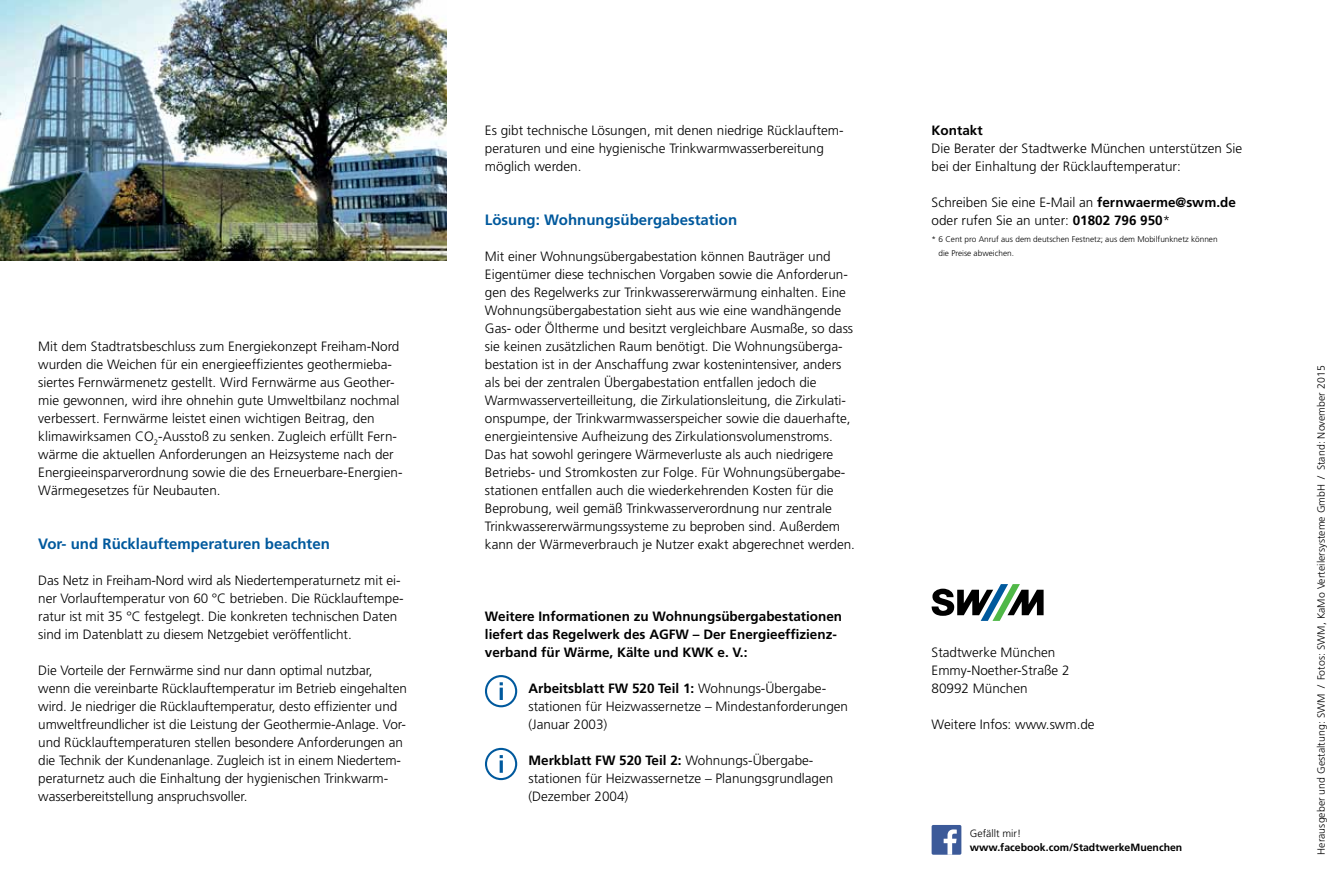
<style>
.page{position:relative;width:1340px;height:893px;background:#fff}
.page>*{position:absolute;margin:0;border:0;box-sizing:border-box;transform-origin:0 0}
.t1{font:700 15px "Frutiger LT";color:#00599d}
.t2{font:300 13.5px/18px "Frutiger LT";color:#000}
.t3{font:700 13.5px/18px "Frutiger LT";color:#000}
.t4{font:300 10.5px "Frutiger LT";letter-spacing:.005em;color:#000}
.t5{font:700 10.5px "Frutiger LT";color:#000}
.t6{font:300 8.25px/13.5px "Frutiger LT";color:#000}
.s1{font-weight:700}
</style>
<div class="page">
<img style="left:0;top:0;width:446px;height:261px">
<div style="left:485px;top:675px;width:32px;height:32px;border:2px solid #00599d;border-radius:50%"></div>
<svg style="left:499px;top:688px;width:4px;height:12px"></svg>
<svg style="left:499px;top:682px;width:4px;height:3px"></svg>
<div style="left:485px;top:748px;width:32px;height:32px;border:2px solid #00599d;border-radius:50%"></div>
<svg style="left:499px;top:760px;width:4px;height:13px"></svg>
<svg style="left:499px;top:755px;width:4px;height:3px"></svg>
<div style="left:931px;top:825px;width:30px;height:30px;background:#3c5a99;border-radius:2px"></div>
<svg style="left:943px;top:829px;width:13px;height:26px"></svg>
<svg style="left:931px;top:584px;width:112px;height:37px"></svg>
<p class="t2" style="left:38px;top:337px;width:366px">Mit dem Stadtratsbeschluss zum Energiekonzept Freiham-Nord wurden die Weichen für ein energieeffizientes geothermieba&shy;siertes Fernwärmenetz gestellt. Wird Fernwärme aus Geother&shy;mie gewonnen, wird ihre ohnehin gute Umweltbilanz nochmal verbessert. Fernwärme leistet einen wichtigen Beitrag, den klimawirksamen CO<sub>2</sub>-Ausstoß zu senken. Zugleich erfüllt Fern&shy;wärme die aktuellen Anforderungen an Heizsysteme nach der Energieeinsparverordnung sowie die des Erneuerbare-Energien-Wärmegesetzes für Neubauten.</p>
<p class="t1" style="left:38px;top:535px;width:293px">Vor- und Rücklauftemperaturen beachten</p>
<p class="t2" style="left:38px;top:571px;width:367px">Das Netz in Freiham-Nord wird als Niedertemperaturnetz mit ei&shy;ner Vorlauftemperatur von 60 °C betrieben. Die Rücklauftempe&shy;ratur ist mit 35 °C festgelegt. Die konkreten technischen Daten sind im Datenblatt zu diesem Netzgebiet veröffentlicht.</p>
<p class="t2" style="left:38px;top:661px;width:370px">Die Vorteile der Fernwärme sind nur dann optimal nutzbar, wenn die vereinbarte Rücklauftemperatur im Betrieb eingehalten wird. Je niedriger die Rücklauftemperatur, desto effizienter und umweltfreundlicher ist die Leistung der Geothermie-Anlage. Vor&shy;und Rücklauftemperaturen stellen besondere Anforderungen an die Technik der Kundenanlage. Zugleich ist in einem Niedertem&shy;peraturnetz auch die Einhaltung der hygienischen Trinkwarm&shy;wasserbereitstellung anspruchsvoller.</p>
<p class="t2" style="left:485px;top:121px;width:360px">Es gibt technische Lösungen, mit denen niedrige Rücklauftem&shy;peraturen und eine hygienische Trinkwarmwasserbereitung möglich werden.</p>
<p class="t1" style="left:485px;top:211px;width:254px">Lösung: Wohnungsübergabestation</p>
<p class="t2" style="left:485px;top:247px;width:371px">Mit einer Wohnungsübergabestation können Bauträger und Eigentümer diese technischen Vorgaben sowie die Anforderun&shy;gen des Regelwerks zur Trinkwassererwärmung einhalten. Eine Wohnungsübergabestation sieht aus wie eine wandhängende Gas- oder Öltherme und besitzt vergleichbare Ausmaße, so dass sie keinen zusätzlichen Raum benötigt. Die Wohnungsüberga&shy;bestation ist in der Anschaffung zwar kostenintensiver, anders als bei der zentralen Übergabestation entfallen jedoch die Warmwasserverteilleitung, die Zirkulationsleitung, die Zirkulati&shy;onspumpe, der Trinkwarmwasserspeicher sowie die dauerhafte, energieintensive Aufheizung des Zirkulationsvolumenstroms.<br>Das hat sowohl geringere Wärmeverluste als auch niedrigere Betriebs- und Stromkosten zur Folge. Für Wohnungsübergabe&shy;stationen entfallen auch die wiederkehrenden Kosten für die Beprobung, weil gemäß Trinkwasserverordnung nur zentrale Trinkwassererwärmungssysteme zu beproben sind. Außerdem kann der Wärmeverbrauch je Nutzer exakt abgerechnet werden.</p>
<p class="t3" style="left:485px;top:607px;width:359px">Weitere Informationen zu Wohnungsübergabestationen liefert das Regelwerk des AGFW – Der Energieeffizienz&shy;verband für Wärme, Kälte und KWK e. V.:</p>
<p class="t2" style="left:528px;top:679px;width:321px"><span class="s1">Arbeitsblatt FW 520 Teil 1:</span> Wohnungs-Übergabe&shy;stationen für Heizwassernetze – Mindestanforderungen (Januar 2003)</p>
<p class="t2" style="left:528px;top:751px;width:306px"><span class="s1">Merkblatt FW 520 Teil 2:</span> Wohnungs-Übergabe&shy;stationen für Heizwassernetze – Planungsgrundlagen (Dezember 2004)</p>
<p class="t3" style="left:931px;top:121px;width:53px">Kontakt</p>
<p class="t2" style="left:931px;top:139px;width:312px">Die Berater der Stadtwerke München unterstützen Sie bei der Einhaltung der Rücklauftemperatur:</p>
<p class="t2" style="left:931px;top:193px;width:306px">Schreiben Sie eine E-Mail an <span class="s1">fernwaerme@swm.de </span>oder rufen Sie an unter: <span class="s1">01802 796 950</span>*</p>
<p class="t6" style="left:938px;top:233px;width:281px;text-indent:-7px">* 6 Cent pro Anruf aus dem deutschen Festnetz; aus dem Mobilfunknetz können die Preise abweichen.</p>
<p class="t2" style="left:931px;top:643px;width:139px">Stadtwerke München<br>Emmy-Noether-Straße 2<br>80992 München</p>
<p class="t2" style="left:931px;top:715px;width:165px">Weitere Infos: www.swm.de</p>
<p class="t4" style="left:969px;top:827px;width:53px">Gefällt mir!</p>
<p class="t5" style="left:969px;top:841px;width:214px">www.facebook.com/StadtwerkeMuenchen</p>
<p class="t4" style="left:1315px;top:855px;width:491px;rotate:-90deg">Herausgeber und Gestaltung: SWM / Fotos: SWM, KaMo Verteilersysteme GmbH / Stand: November 2015</p>
</div>
